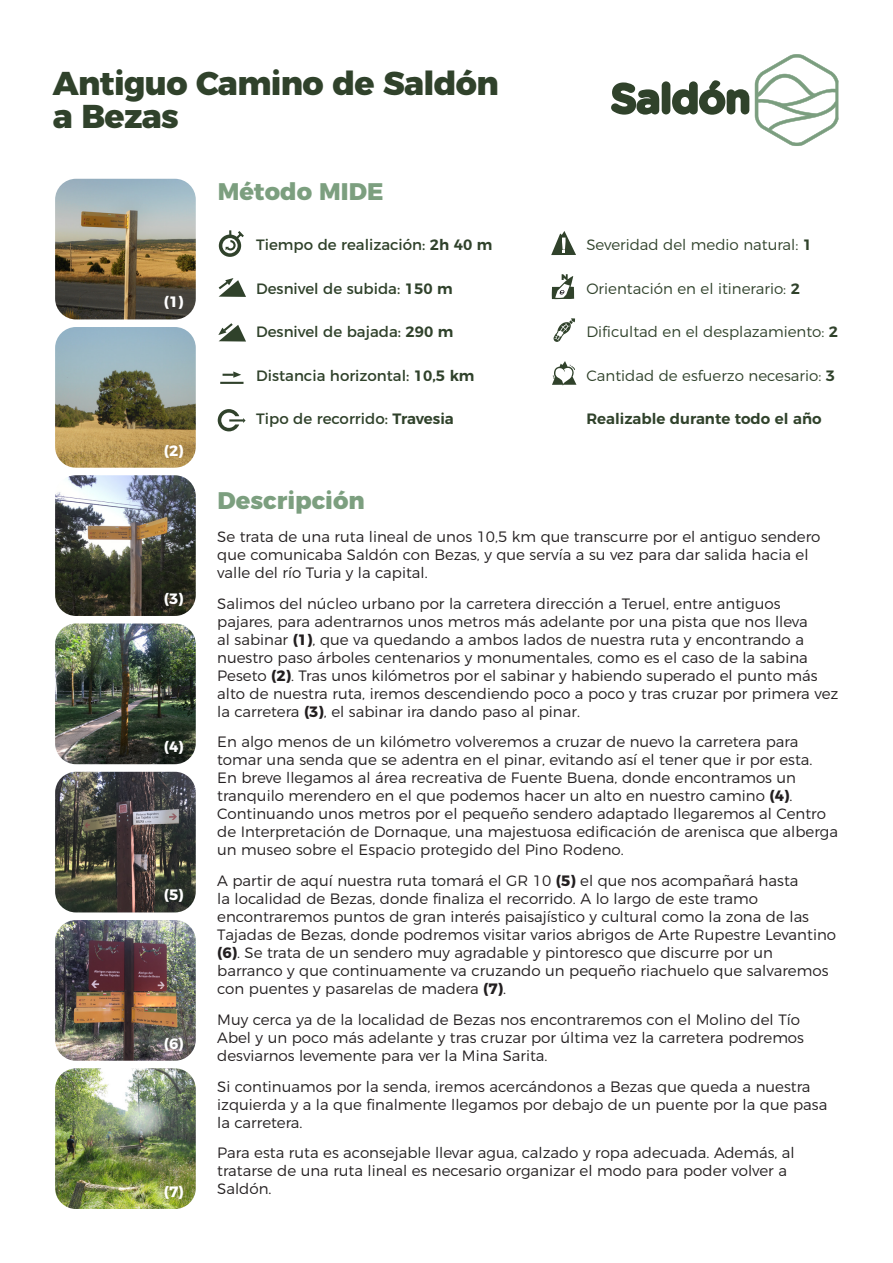
<style>
.page{position:relative;width:893px;height:1263px;background:#fff}
.page>*{position:absolute;margin:0;border:0;box-sizing:border-box;transform-origin:0 0}
.t1{font:800 33px/33px "Montserrat";letter-spacing:-.02em;color:#30422b}
.t2{font:800 24px "Montserrat";color:#7c9f7f}
.t3{font:300 15px/18px "Montserrat";color:#231f20}
.t4{font:15px "Montserrat";color:#30422b}
.t5{font:300 15px "Montserrat";color:#30422b}
.t6{font:600 15px "Montserrat";color:#30422b}
.t7{font:700 15px "Montserrat";color:#fff}
.s1{font-weight:600}
.s2{font-weight:700}
</style>
<div class="page">
<svg style="left:755px;top:54px;width:83px;height:92px"></svg>
<svg style="left:611px;top:82px;width:48px;height:33px"></svg>
<div style="left:662px;top:81px;width:8px;height:33px;background:#30422b;border-radius:4px"></div>
<svg style="left:672px;top:80px;width:77px;height:35px"></svg>
<svg style="left:551px;top:231px;width:25px;height:24px"></svg>
<svg style="left:552px;top:361px;width:24px;height:25px"></svg>
<svg style="left:552px;top:274px;width:22px;height:25px"></svg>
<svg style="left:223px;top:371px;width:18px;height:7px"></svg>
<hr style="left:220px;top:382px;width:24px;height:2px;background:#30422b">
<svg style="left:218px;top:409px;width:28px;height:22px"></svg>
<svg style="left:218px;top:278px;width:28px;height:19px"></svg>
<svg style="left:219px;top:230px;width:25px;height:27px"></svg>
<svg style="left:553px;top:318px;width:22px;height:24px"></svg>
<img style="left:55px;top:179px;width:141px;height:140px">
<img style="left:55px;top:327px;width:141px;height:141px">
<img style="left:55px;top:475px;width:141px;height:141px">
<img style="left:55px;top:623px;width:141px;height:141px">
<img style="left:55px;top:920px;width:141px;height:141px">
<img style="left:55px;top:772px;width:141px;height:140px">
<img style="left:55px;top:1068px;width:141px;height:141px">
<svg style="left:218px;top:323px;width:28px;height:19px"></svg>
<p class="t1" style="left:53px;top:64px;width:447px">Antiguo Camino de Saldón a Bezas</p>
<p class="t7" style="left:164px;top:289px;width:21px">(1)</p>
<p class="t7" style="left:164px;top:438px;width:21px">(2)</p>
<p class="t2" style="left:218px;top:171px;width:167px">Método MIDE</p>
<p class="t4" style="left:256px;top:233px;width:238px">Tiempo de realización: <span class="s1">2h 40 m</span></p>
<p class="t4" style="left:256px;top:276px;width:198px">Desnivel de subida: <span class="s1">150 m</span></p>
<p class="t4" style="left:256px;top:320px;width:199px">Desnivel de bajada: <span class="s1">290 m</span></p>
<p class="t4" style="left:256px;top:363px;width:220px">Distancia horizontal: <span class="s1">10,5 km</span></p>
<p class="t4" style="left:256px;top:407px;width:199px">Tipo de recorrido: <span class="s1">Travesia</span></p>
<p class="t2" style="left:218px;top:480px;width:149px">Descripción</p>
<p class="t5" style="left:586px;top:233px;width:227px">Severidad del medio natural: <span class="s1">1</span></p>
<p class="t5" style="left:586px;top:277px;width:215px">Orientación en el itinerario: <span class="s1">2</span></p>
<p class="t5" style="left:586px;top:320px;width:253px">Dificultad en el desplazamiento: <span class="s1">2</span></p>
<p class="t5" style="left:586px;top:364px;width:250px">Cantidad de esfuerzo necesario: <span class="s1">3</span></p>
<p class="t6" style="left:586px;top:407px;width:237px">Realizable durante todo el año</p>
<p class="t7" style="left:164px;top:586px;width:21px">(3)</p>
<p class="t7" style="left:164px;top:735px;width:21px">(4)</p>
<p class="t7" style="left:164px;top:882px;width:21px">(5)</p>
<p class="t7" style="left:164px;top:1031px;width:21px">(6)</p>
<p class="t7" style="left:164px;top:1179px;width:21px">(7)</p>
<p class="t3" style="left:217px;top:526px;width:605px">Se trata de una ruta lineal de unos 10,5 km que transcurre por el antiguo sendero que comunicaba Saldón con Bezas, y que servía a su vez para dar salida hacia el valle del río Turia y la capital.</p>
<p class="t3" style="left:217px;top:593px;width:623px">Salimos del núcleo urbano por la carretera dirección a Teruel, entre antiguos pajares, para adentrarnos unos metros más adelante por una pista que nos lleva<br>al sabinar <span class="s2">(1)</span>, que va quedando a ambos lados de nuestra ruta y encontrando a nuestro paso árboles centenarios y monumentales, como es el caso de la sabina Peseto <span class="s2">(2)</span>. Tras unos kilómetros por el sabinar y habiendo superado el punto más alto de nuestra ruta, iremos descendiendo poco a poco y tras cruzar por primera vez la carretera <span class="s2">(3)</span>, el sabinar ira dando paso al pinar.</p>
<p class="t3" style="left:217px;top:732px;width:622px">En algo menos de un kilómetro volveremos a cruzar de nuevo la carretera para tomar una senda que se adentra en el pinar, evitando así el tener que ir por esta.<br>En breve llegamos al área recreativa de Fuente Buena, donde encontramos un tranquilo merendero en el que podemos hacer un alto en nuestro camino <span class="s2">(4)</span>.<br>Continuando unos metros por el pequeño sendero adaptado llegaremos al Centro de Interpretación de Dornaque, una majestuosa edificación de arenisca que alberga un museo sobre el Espacio protegido del Pino Rodeno.</p>
<p class="t3" style="left:217px;top:870px;width:620px">A partir de aquí nuestra ruta tomará el GR 10 <span class="s2">(5)</span> el que nos acompañará hasta<br>la localidad de Bezas, donde finaliza el recorrido. A lo largo de este tramo encontraremos puntos de gran interés paisajístico y cultural como la zona de las Tajadas de Bezas, donde podremos visitar varios abrigos de Arte Rupestre Levantino <span class="s2">(6)</span>. Se trata de un sendero muy agradable y pintoresco que discurre por un barranco y que continuamente va cruzando un pequeño riachuelo que salvaremos con puentes y pasarelas de madera <span class="s2">(7)</span>.</p>
<p class="t3" style="left:217px;top:1009px;width:588px">Muy cerca ya de la localidad de Bezas nos encontraremos con el Molino del Tío<br>Abel y un poco más adelante y tras cruzar por última vez la carretera podremos desviarnos levemente para ver la Mina Sarita.</p>
<p class="t3" style="left:217px;top:1076px;width:612px">Si continuamos por la senda, iremos acercándonos a Bezas que queda a nuestra izquierda y a la que finalmente llegamos por debajo de un puente por la que pasa la carretera.</p>
<p class="t3" style="left:217px;top:1143px;width:579px">Para esta ruta es aconsejable llevar agua, calzado y ropa adecuada. Además, al tratarse de una ruta lineal es necesario organizar el modo para poder volver a<br>Saldón.</p>
</div>
